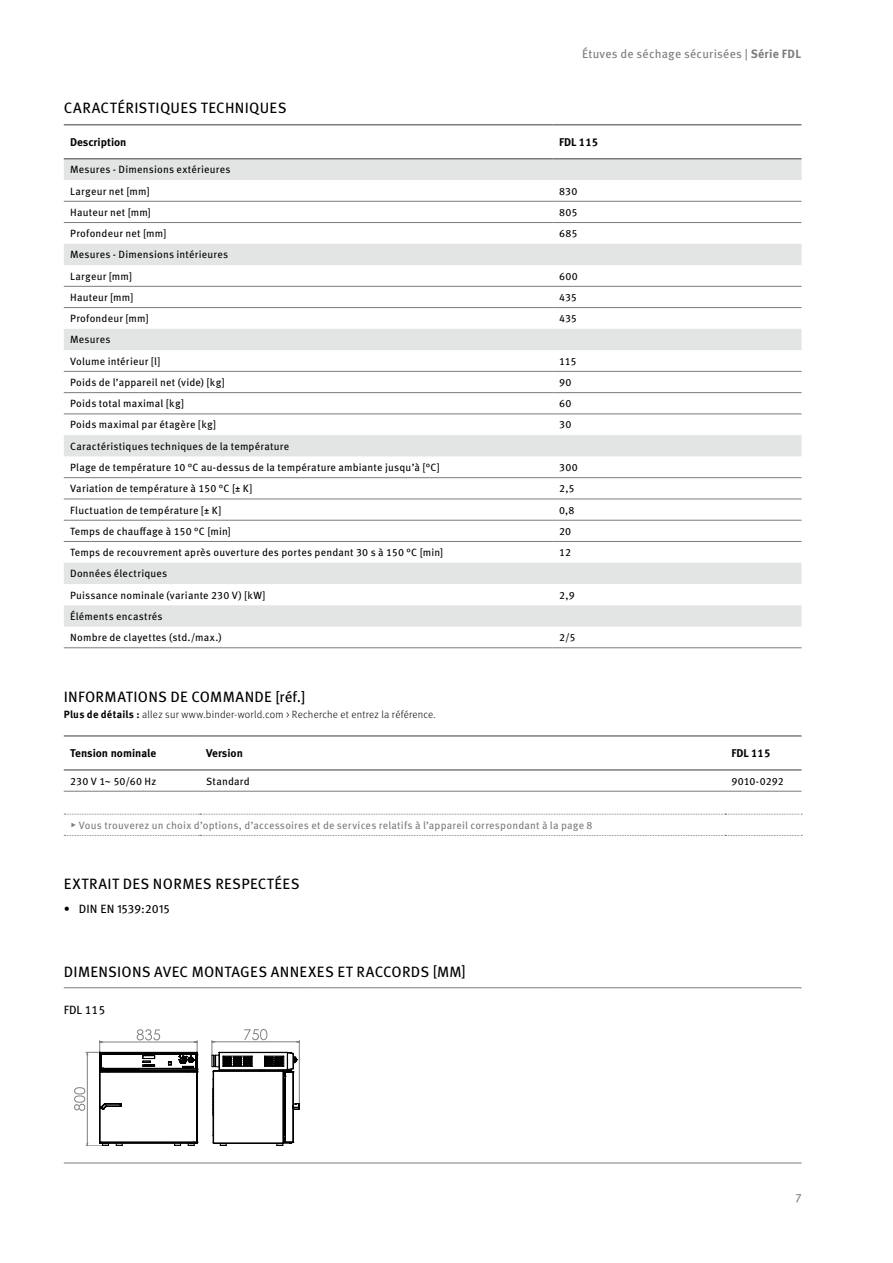
<style>
.page{position:relative;width:893px;height:1263px;background:#fff}
.page>*{position:absolute;margin:0;border:0;box-sizing:border-box;transform-origin:0 0}
.p_heading_level02_st{font:15px "Meta Pro";letter-spacing:.02em;color:#000}
.p_heading_level02_no{font:15px "Meta Pro";letter-spacing:.02em;color:#000}
.p_runningTitle_std_C{font:12px "Meta Pro";letter-spacing:.02em;color:#7b7c7e}
.p_body_measurement_l{font:12px "Meta Pro";color:#000}
.p_table_product_head{font:700 11.25px "Meta Pro";color:#000}
.p_table_product_body{font:10.5px "Meta Pro";letter-spacing:.02em;color:#000}
.p_table_product_foot{font:10.5px "Meta Pro";letter-spacing:.02em;color:#7b7c7e}
.p_body_details{font:300 10.5px "Meta Pro";letter-spacing:.02em;color:#000}
.s1{font-weight:700}
.s2{font-family:"Arial Unicode MS"}
</style>
<div class="page">
<svg style="left:64px;top:159px;width:737px;height:467px"></svg>
<hr style="left:64px;top:124px;width:489px;height:1px;background:#7b7c7e">
<hr style="left:64px;top:158px;width:489px;height:1px;background:#7b7c7e">
<hr style="left:553px;top:124px;width:248px;height:1px;background:#7b7c7e">
<hr style="left:553px;top:158px;width:248px;height:1px;background:#7b7c7e">
<hr style="left:64px;top:201px;width:489px;height:1px;background:#7b7c7e">
<hr style="left:553px;top:201px;width:248px;height:1px;background:#7b7c7e">
<hr style="left:64px;top:222px;width:489px;height:1px;background:#7b7c7e">
<hr style="left:553px;top:222px;width:248px;height:1px;background:#7b7c7e">
<hr style="left:64px;top:286px;width:489px;height:1px;background:#7b7c7e">
<hr style="left:553px;top:286px;width:248px;height:1px;background:#7b7c7e">
<hr style="left:64px;top:307px;width:489px;height:1px;background:#7b7c7e">
<hr style="left:553px;top:307px;width:248px;height:1px;background:#7b7c7e">
<hr style="left:64px;top:371px;width:489px;height:1px;background:#7b7c7e">
<hr style="left:553px;top:371px;width:248px;height:1px;background:#7b7c7e">
<hr style="left:64px;top:392px;width:489px;height:1px;background:#7b7c7e">
<hr style="left:553px;top:392px;width:248px;height:1px;background:#7b7c7e">
<hr style="left:64px;top:413px;width:489px;height:1px;background:#7b7c7e">
<hr style="left:553px;top:413px;width:248px;height:1px;background:#7b7c7e">
<hr style="left:64px;top:477px;width:489px;height:1px;background:#7b7c7e">
<hr style="left:553px;top:477px;width:248px;height:1px;background:#7b7c7e">
<hr style="left:64px;top:499px;width:489px;height:1px;background:#7b7c7e">
<hr style="left:553px;top:499px;width:248px;height:1px;background:#7b7c7e">
<hr style="left:64px;top:520px;width:489px;height:1px;background:#7b7c7e">
<hr style="left:553px;top:520px;width:248px;height:1px;background:#7b7c7e">
<hr style="left:64px;top:541px;width:489px;height:1px;background:#7b7c7e">
<hr style="left:553px;top:541px;width:248px;height:1px;background:#7b7c7e">
<hr style="left:64px;top:647px;width:489px;height:1px;background:#7b7c7e">
<hr style="left:553px;top:647px;width:248px;height:1px;background:#7b7c7e">
<hr style="left:64px;top:735px;width:136px;height:2px;background:#7b7c7e">
<hr style="left:64px;top:769px;width:136px;height:2px;background:#7b7c7e">
<hr style="left:200px;top:735px;width:525px;height:2px;background:#7b7c7e">
<hr style="left:200px;top:769px;width:525px;height:2px;background:#7b7c7e">
<hr style="left:725px;top:735px;width:76px;height:2px;background:#7b7c7e">
<hr style="left:725px;top:769px;width:76px;height:2px;background:#7b7c7e">
<hr style="left:64px;top:791px;width:136px;height:1px;background:#7b7c7e">
<hr style="left:200px;top:791px;width:525px;height:1px;background:#7b7c7e">
<hr style="left:725px;top:791px;width:76px;height:1px;background:#7b7c7e">
<svg style="left:64px;top:814px;width:738px;height:1px"></svg>
<svg style="left:64px;top:835px;width:738px;height:1px"></svg>
<hr style="left:64px;top:987px;width:246px;height:1px;background:#7b7c7e">
<hr style="left:64px;top:1163px;width:246px;height:1px;background:#7b7c7e">
<hr style="left:310px;top:987px;width:246px;height:1px;background:#7b7c7e">
<hr style="left:310px;top:1163px;width:246px;height:1px;background:#7b7c7e">
<hr style="left:556px;top:987px;width:245px;height:1px;background:#7b7c7e">
<hr style="left:556px;top:1163px;width:245px;height:1px;background:#7b7c7e">
<hr style="left:299px;top:1040px;width:1px;height:64px;background:#818181">
<svg style="left:74px;top:1029px;width:225px;height:117px"></svg>
<p class="p_runningTitle_std_C" style="left:582px;top:44px;width:220px">Étuves de séchage sécurisées | <span class="s1">Série FDL</span></p>
<p class="p_heading_level02_st" style="left:64px;top:97px;width:224px">CARACTÉRISTIQUES TECHNIQUES</p>
<p class="p_table_product_head" style="left:70px;top:133px;width:58px">Description</p>
<p class="p_table_product_head" style="left:559px;top:133px;width:41px">FDL 115</p>
<p class="p_table_product_body" style="left:70px;top:162px;width:162px">Mesures - Dimensions extérieures</p>
<p class="p_table_product_body" style="left:70px;top:183px;width:81px">Largeur net [mm]</p>
<p class="p_table_product_body" style="left:559px;top:183px;width:20px">830</p>
<p class="p_table_product_body" style="left:70px;top:204px;width:82px">Hauteur net [mm]</p>
<p class="p_table_product_body" style="left:559px;top:204px;width:20px">805</p>
<p class="p_table_product_body" style="left:70px;top:225px;width:98px">Profondeur net [mm]</p>
<p class="p_table_product_body" style="left:559px;top:225px;width:20px">685</p>
<p class="p_table_product_body" style="left:70px;top:247px;width:160px">Mesures - Dimensions intérieures</p>
<p class="p_table_product_body" style="left:70px;top:268px;width:63px">Largeur [mm]</p>
<p class="p_table_product_body" style="left:559px;top:268px;width:20px">600</p>
<p class="p_table_product_body" style="left:70px;top:289px;width:65px">Hauteur [mm]</p>
<p class="p_table_product_body" style="left:559px;top:289px;width:19px">435</p>
<p class="p_table_product_body" style="left:70px;top:310px;width:80px">Profondeur [mm]</p>
<p class="p_table_product_body" style="left:559px;top:310px;width:19px">435</p>
<p class="p_table_product_body" style="left:70px;top:332px;width:42px">Mesures</p>
<p class="p_table_product_body" style="left:70px;top:353px;width:92px">Volume intérieur [l]</p>
<p class="p_table_product_body" style="left:559px;top:353px;width:19px">115</p>
<p class="p_table_product_body" style="left:70px;top:374px;width:156px">Poids de l’appareil net (vide) [kg]</p>
<p class="p_table_product_body" style="left:559px;top:374px;width:14px">90</p>
<p class="p_table_product_body" style="left:70px;top:395px;width:116px">Poids total maximal [kg]</p>
<p class="p_table_product_body" style="left:559px;top:395px;width:14px">60</p>
<p class="p_table_product_body" style="left:70px;top:417px;width:148px">Poids maximal par étagère [kg]</p>
<p class="p_table_product_body" style="left:559px;top:417px;width:14px">30</p>
<p class="p_table_product_body" style="left:70px;top:438px;width:221px">Caractéristiques techniques de la température</p>
<p class="p_table_product_body" style="left:70px;top:459px;width:371px">Plage de température 10 °C au-dessus de la température ambiante jusqu’à [°C]</p>
<p class="p_table_product_body" style="left:559px;top:459px;width:20px">300</p>
<p class="p_table_product_body" style="left:70px;top:481px;width:184px">Variation de température à 150 °C [± K]</p>
<p class="p_table_product_body" style="left:559px;top:481px;width:17px">2,5</p>
<p class="p_table_product_body" style="left:70px;top:502px;width:153px">Fluctuation de température [± K]</p>
<p class="p_table_product_body" style="left:559px;top:502px;width:17px">0,8</p>
<p class="p_table_product_body" style="left:70px;top:523px;width:162px">Temps de chauffage à 150 °C [min]</p>
<p class="p_table_product_body" style="left:559px;top:523px;width:14px">20</p>
<p class="p_table_product_body" style="left:70px;top:544px;width:375px">Temps de recouvrement après ouverture des portes pendant 30 s à 150 °C [min]</p>
<p class="p_table_product_body" style="left:559px;top:544px;width:13px">12</p>
<p class="p_table_product_body" style="left:70px;top:566px;width:99px">Données électriques</p>
<p class="p_table_product_body" style="left:70px;top:587px;width:197px">Puissance nominale (variante 230 V) [kW]</p>
<p class="p_table_product_body" style="left:559px;top:587px;width:17px">2,9</p>
<p class="p_table_product_body" style="left:70px;top:608px;width:94px">Éléments encastrés</p>
<p class="p_table_product_body" style="left:70px;top:629px;width:153px">Nombre de clayettes (std./max.)</p>
<p class="p_table_product_body" style="left:559px;top:629px;width:18px">2/5</p>
<p class="p_heading_level02_no" style="left:64px;top:685px;width:243px">INFORMATIONS DE COMMANDE [réf.]</p>
<p class="p_body_details" style="left:64px;top:707px;width:374px"><span class="s1">Plus de détails :</span> allez sur www.binder-world.com &gt; Recherche et entrez la référence.</p>
<p class="p_table_product_head" style="left:70px;top:744px;width:88px">Tension nominale</p>
<p class="p_table_product_head" style="left:206px;top:744px;width:38px">Version</p>
<p class="p_table_product_head" style="left:731px;top:744px;width:41px">FDL 115</p>
<p class="p_table_product_body" style="left:70px;top:773px;width:88px">230 V 1~ 50/60 Hz</p>
<p class="p_table_product_body" style="left:206px;top:773px;width:45px">Standard</p>
<p class="p_table_product_body" style="left:731px;top:773px;width:54px">9010-0292</p>
<p class="p_table_product_foot" style="left:70px;top:817px;width:524px"><span class="s2">▶</span> Vous trouverez un choix d’options, d’accessoires et de services relatifs à l’appareil correspondant à la page 8</p>
<p class="p_heading_level02_st" style="left:64px;top:873px;width:237px">EXTRAIT DES NORMES RESPECTÉES</p>
<p class="p_body_measurement_l" style="left:64px;top:900px;width:107px">• DIN EN 1539:2015</p>
<p class="p_heading_level02_st" style="left:64px;top:960px;width:404px">DIMENSIONS AVEC MONTAGES ANNEXES ET RACCORDS [MM]</p>
<p class="p_body_measurement_l" style="left:64px;top:1000px;width:43px">FDL 115</p>
<p class="p_runningTitle_std_C" style="left:795px;top:1188px;width:8px">7</p>
</div>
